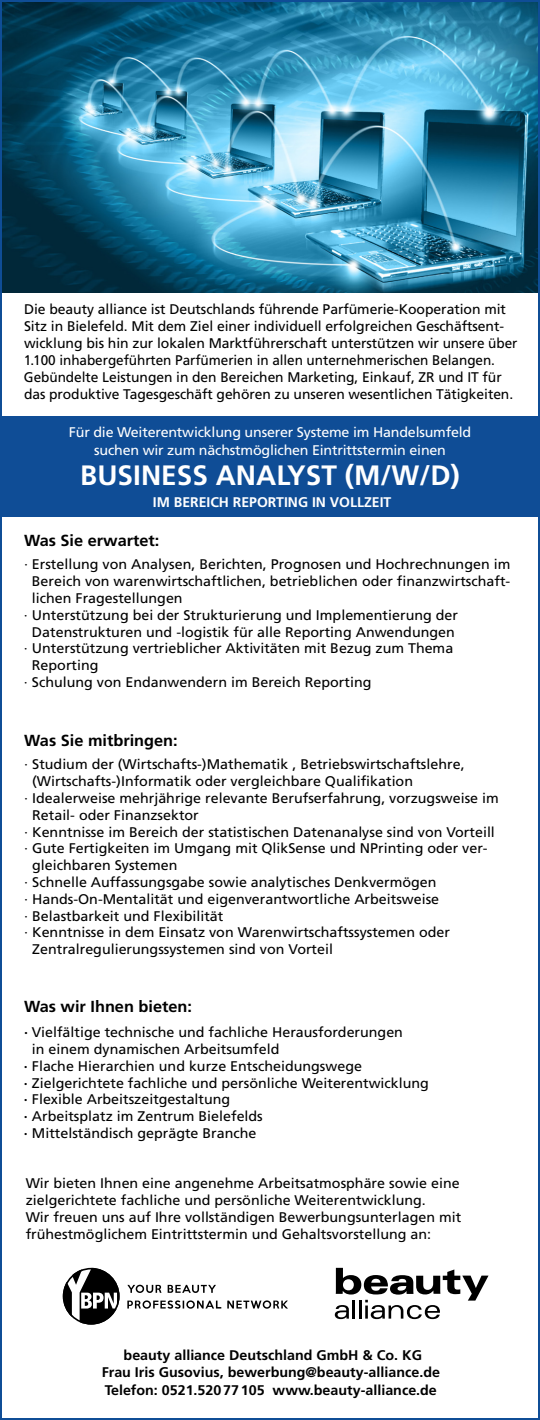
<style>
.page{position:relative;width:540px;height:1420px;background:#fff}
.page>*{position:absolute;margin:0;border:0;box-sizing:border-box;transform-origin:0 0}
.t1{font:700 28px "Frutiger";color:#fff}
.t2{font:700 16px "Frutiger";color:#000}
.t3{font:14px/17px "Frutiger";color:#000}
.t4{font:700 14px/17.4px "Frutiger";color:#000;text-align:center}
.t5{font:14px/18px "Frutiger";letter-spacing:-.015em;color:#fff;text-align:center}
.t6{font:700 14px "Frutiger";color:#fff}
.s1{font-weight:700}
</style>
<div class="page">
<img style="left:3px;top:3px;width:534px;height:289px">
<div style="left:0;top:416px;width:540px;height:101px;background:#0f4d96"></div>
<svg style="left:335px;top:1268px;width:154px;height:51px"></svg>
<svg style="left:63px;top:1268px;width:55px;height:55px"></svg>
<div style="left:63px;top:1268px;width:57px;height:57px;border:2px solid #000;border-radius:50%"></div>
<svg style="left:127px;top:1300px;width:161px;height:9px"></svg>
<svg style="left:127px;top:1285px;width:89px;height:8px"></svg>
<p class="t3" style="left:24px;top:300px;width:495px">Die beauty alliance ist Deutschlands führende Parfümerie-Kooperation mit Sitz in Bielefeld. Mit dem Ziel einer individuell erfolgreichen Geschäftsent&shy;wicklung bis hin zur lokalen Marktführerschaft unterstützen wir unsere über 1.100 inhabergeführten Parfümerien in allen unternehmerischen Belangen.<br>Gebündelte Leistungen in den Bereichen Marketing, Einkauf, ZR und IT für das produktive Tagesgeschäft gehören zu unseren wesentlichen Tätigkeiten.</p>
<p class="t5" style="left:69px;top:423px;width:404px">Für die Weiterentwicklung unserer Systeme im Handelsumfeld suchen wir zum nächstmöglichen Eintrittstermin einen</p>
<h1 class="t1" style="left:80px;top:458px;width:381px">BUSINESS ANALYST (M/W/D)</h1>
<p class="t6" style="left:153px;top:494px;width:240px">IM BEREICH REPORTING IN VOLLZEIT</p>
<p class="t2" style="left:24px;top:531px;width:137px">Was Sie erwartet:</p>
<p class="t3" style="left:24px;top:556px;width:488px">· Erstellung von Analysen, Berichten, Prognosen und Hochrechnungen im</p>
<p class="t3" style="left:32px;top:573px;width:480px">Bereich von warenwirtschaftlichen, betrieblichen oder finanzwirtschaft-</p>
<p class="t3" style="left:32px;top:590px;width:152px">lichen Fragestellungen</p>
<p class="t3" style="left:24px;top:606px;width:436px">· Unterstützung bei der Strukturierung und Implementierung der</p>
<p class="t3" style="left:32px;top:623px;width:424px">Datenstrukturen und -logistik für alle Reporting Anwendungen</p>
<p class="t3" style="left:24px;top:640px;width:431px">· Unterstützung vertrieblicher Aktivitäten mit Bezug zum Thema</p>
<p class="t3" style="left:32px;top:657px;width:68px">Reporting</p>
<p class="t3" style="left:24px;top:674px;width:349px">· Schulung von Endanwendern im Bereich Reporting</p>
<p class="t2" style="left:24px;top:731px;width:155px">Was Sie mitbringen:</p>
<p class="t3" style="left:24px;top:756px;width:442px">· Studium der (Wirtschafts-)Mathematik , Betriebswirtschaftslehre,</p>
<p class="t3" style="left:32px;top:773px;width:382px">(Wirtschafts-)Informatik oder vergleichbare Qualifikation</p>
<p class="t3" style="left:24px;top:789px;width:476px">· Idealerweise mehrjährige relevante Berufserfahrung, vorzugsweise im</p>
<p class="t3" style="left:32px;top:806px;width:168px">Retail- oder Finanzsektor</p>
<p class="t3" style="left:24px;top:823px;width:472px">· Kenntnisse im Bereich der statistischen Datenanalyse sind von Vorteill</p>
<p class="t3" style="left:24px;top:840px;width:465px">· Gute Fertigkeiten im Umgang mit QlikSense und NPrinting oder ver-</p>
<p class="t3" style="left:32px;top:857px;width:147px">gleichbaren Systemen</p>
<p class="t3" style="left:24px;top:873px;width:414px">· Schnelle Auffassungsgabe sowie analytisches Denkvermögen</p>
<p class="t3" style="left:24px;top:890px;width:416px">· Hands-On-Mentalität und eigenverantwortliche Arbeitsweise</p>
<p class="t3" style="left:24px;top:907px;width:201px">· Belastbarkeit und Flexibilität</p>
<p class="t3" style="left:24px;top:924px;width:427px">· Kenntnisse in dem Einsatz von Warenwirtschaftssystemen oder</p>
<p class="t3" style="left:32px;top:941px;width:302px">Zentralregulierungssystemen sind von Vorteil</p>
<p class="t2" style="left:24px;top:997px;width:170px">Was wir Ihnen bieten:</p>
<p class="t3" style="left:24px;top:1024px;width:381px"><span class="s1">·</span> Vielfältige technische und fachliche Herausforderungen</p>
<p class="t3" style="left:32px;top:1040px;width:249px">in einem dynamischen Arbeitsumfeld</p>
<p class="t3" style="left:24px;top:1057px;width:340px"><span class="s1">·</span> Flache Hierarchien und kurze Entscheidungswege</p>
<p class="t3" style="left:24px;top:1074px;width:407px"><span class="s1">·</span> Zielgerichtete fachliche und persönliche Weiterentwicklung</p>
<p class="t3" style="left:24px;top:1091px;width:208px"><span class="s1">·</span> Flexible Arbeitszeitgestaltung</p>
<p class="t3" style="left:24px;top:1108px;width:240px"><span class="s1">·</span> Arbeitsplatz im Zentrum Bielefelds</p>
<p class="t3" style="left:24px;top:1124px;width:234px"><span class="s1">·</span> Mittelständisch geprägte Branche</p>
<p class="t3" style="left:26px;top:1175px;width:437px">Wir bieten Ihnen eine angenehme Arbeitsatmosphäre sowie eine zielgerichtete fachliche und persönliche Weiterentwicklung.<br>Wir freuen uns auf Ihre vollständigen Bewerbungsunterlagen mit frühestmöglichem Eintrittstermin und Gehaltsvorstellung an:</p>
<p class="t4" style="left:102px;top:1347px;width:340px">beauty alliance Deutschland GmbH &amp; Co. KG<br>Frau Iris Gusovius, bewerbung@beauty-alliance.de<br>Telefon: 0521.52077105 www.beauty-alliance.de</p>
</div>
